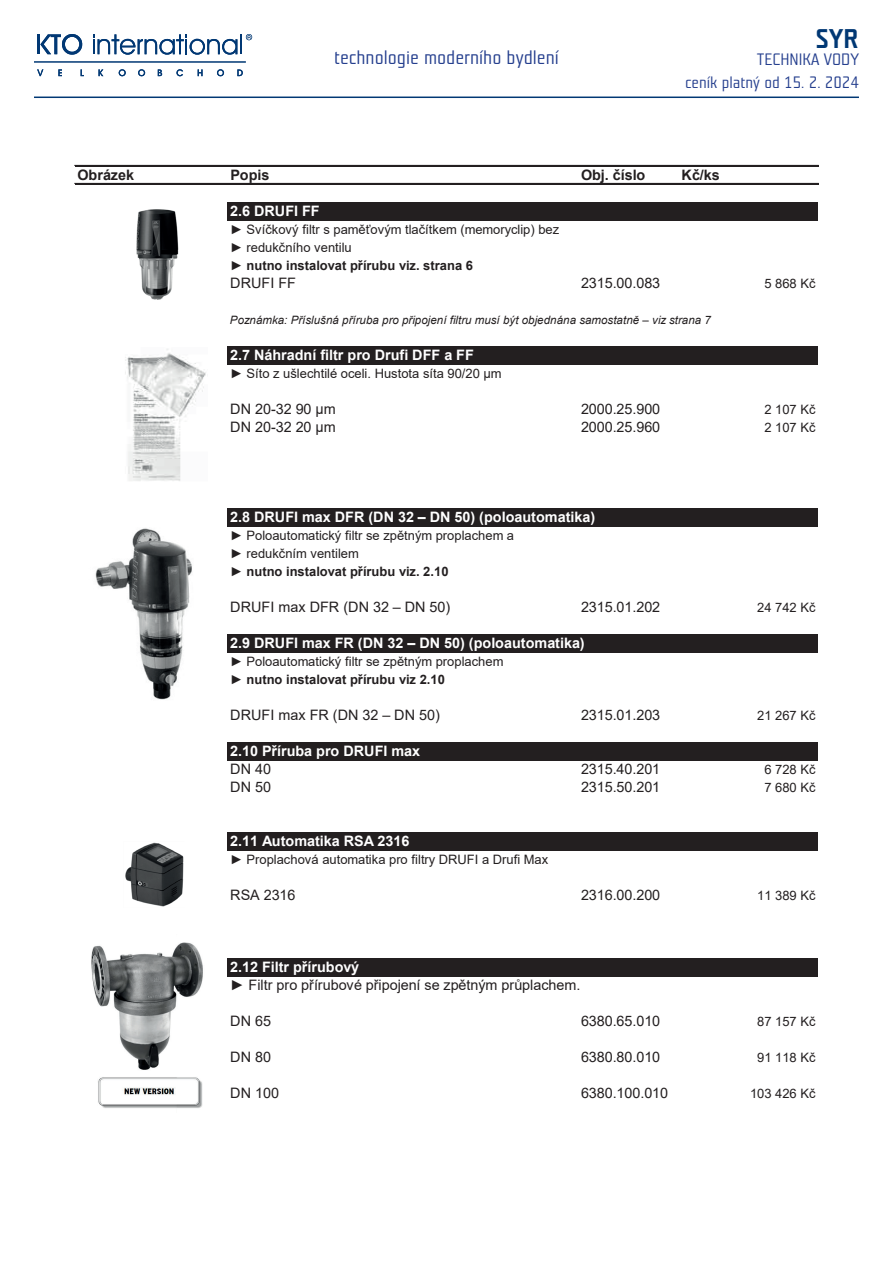
<style>
.page{position:relative;width:893px;height:1263px;background:#fff}
.page>*{position:absolute;margin:0;border:0;box-sizing:border-box;transform-origin:0 0}
.t1{font:700 27px "Teuton Mager";color:#013874}
.t2{font:19.5px "Teuton Mager";color:#253f8e}
.t3{font:16.5px "Teuton Mager";color:#253f8e}
.t4{font:14.4px "Arial";letter-spacing:-.005em;color:#231f20}
.t5{font:700 14.4px "Arial";color:#fff}
.t6{font:700 14.4px "Arial";letter-spacing:-.005em;color:#231f20}
.t7{font:12.9px/18px "Arial";color:#231f20}
.t8{font:700 12.9px "Arial";color:#231f20}
.t9{font:italic 11.55px "Arial";letter-spacing:.005em;color:#231f20}
</style>
<div class="page">
<div style="left:228px;top:202px;width:590px;height:18px;background:#231f20"></div>
<div style="left:228px;top:346px;width:590px;height:18px;background:#231f20"></div>
<div style="left:228px;top:508px;width:590px;height:18px;background:#231f20"></div>
<div style="left:228px;top:634px;width:590px;height:18px;background:#231f20"></div>
<div style="left:228px;top:742px;width:590px;height:18px;background:#231f20"></div>
<div style="left:228px;top:832px;width:590px;height:18px;background:#231f20"></div>
<div style="left:228px;top:958px;width:590px;height:18px;background:#231f20"></div>
<hr style="left:75px;top:165px;width:743px;height:2px;background:#231f20">
<hr style="left:75px;top:183px;width:743px;height:2px;background:#231f20">
<img style="left:136px;top:209px;width:43px;height:91px">
<img style="left:125px;top:349px;width:81px;height:132px">
<img style="left:125px;top:842px;width:59px;height:65px">
<img style="left:95px;top:528px;width:97px;height:172px">
<img style="left:91px;top:942px;width:112px;height:166px">
<svg style="left:37px;top:69px;width:6px;height:7px"></svg>
<svg style="left:58px;top:69px;width:4px;height:7px"></svg>
<svg style="left:98px;top:69px;width:5px;height:7px"></svg>
<svg style="left:119px;top:69px;width:7px;height:7px"></svg>
<svg style="left:138px;top:69px;width:7px;height:7px"></svg>
<svg style="left:158px;top:69px;width:4px;height:7px"></svg>
<svg style="left:176px;top:69px;width:7px;height:7px"></svg>
<svg style="left:198px;top:69px;width:5px;height:7px"></svg>
<svg style="left:217px;top:69px;width:7px;height:7px"></svg>
<svg style="left:237px;top:69px;width:6px;height:7px"></svg>
<hr style="left:34px;top:61px;width:212px;height:1px;background:#013874">
<hr style="left:240px;top:34px;width:2px;height:20px;background:#013874">
<svg style="left:93px;top:34px;width:144px;height:21px"></svg>
<hr style="left:37px;top:34px;width:3px;height:20px;background:#013874">
<svg style="left:40px;top:34px;width:42px;height:21px"></svg>
<svg style="left:246px;top:34px;width:6px;height:6px"></svg>
<hr style="left:34px;top:97px;width:825px;height:1px;background:#013874">
<h2 class="t2" style="left:334px;top:47px;width:226px">technologie moderního bydlení</h2>
<h1 class="t1" style="left:816px;top:25px;width:45px">SYR</h1>
<p class="t3" style="left:757px;top:52px;width:104px">TECHNIKA VODY</p>
<p class="t3" style="left:685px;top:74px;width:175px">ceník platný od 15. 2. 2024</p>
<p class="t6" style="left:77px;top:165px;width:58px">Obrázek</p>
<p class="t6" style="left:230px;top:165px;width:41px">Popis</p>
<p class="t6" style="left:581px;top:165px;width:66px">Obj. číslo</p>
<p class="t6" style="left:682px;top:165px;width:40px">Kč/ks</p>
<p class="t5" style="left:230px;top:201px;width:91px">2.6 DRUFI FF</p>
<p class="t7" style="left:230px;top:220px;width:331px">► Svíčkový filtr s paměťovým tlačítkem (memoryclip) bez ► redukčního ventilu</p>
<p class="t8" style="left:230px;top:256px;width:244px">► nutno instalovat přírubu viz. strana 6</p>
<p class="t4" style="left:230px;top:273px;width:67px">DRUFI FF</p>
<p class="t4" style="left:581px;top:273px;width:81px">2315.00.083</p>
<p class="t7" style="left:764px;top:274px;width:53px">5 868 Kč</p>
<p class="t9" style="left:230px;top:312px;width:483px">Poznámka: Příslušná příruba pro připojení filtru musí být objednána samostatně – viz strana 7</p>
<p class="t5" style="left:230px;top:345px;width:245px">2.7 Náhradní filtr pro Drufi DFF a FF</p>
<p class="t7" style="left:230px;top:364px;width:273px">► Síto z ušlechtilé oceli. Hustota síta 90/20 μm</p>
<p class="t4" style="left:230px;top:399px;width:107px">DN 20-32 90 μm</p>
<p class="t4" style="left:581px;top:399px;width:81px">2000.25.900</p>
<p class="t7" style="left:764px;top:400px;width:53px">2 107 Kč</p>
<p class="t4" style="left:230px;top:417px;width:107px">DN 20-32 20 μm</p>
<p class="t4" style="left:581px;top:417px;width:81px">2000.25.960</p>
<p class="t7" style="left:764px;top:418px;width:53px">2 107 Kč</p>
<p class="t5" style="left:230px;top:507px;width:366px">2.8 DRUFI max DFR (DN 32 – DN 50) (poloautomatika)</p>
<p class="t7" style="left:230px;top:526px;width:285px">► Poloautomatický filtr se zpětným proplachem a ► redukčním ventilem</p>
<p class="t8" style="left:230px;top:562px;width:220px">► nutno instalovat přírubu viz. 2.10</p>
<p class="t4" style="left:230px;top:597px;width:221px">DRUFI max DFR (DN 32 – DN 50)</p>
<p class="t4" style="left:581px;top:597px;width:81px">2315.01.202</p>
<p class="t7" style="left:757px;top:598px;width:60px">24 742 Kč</p>
<p class="t5" style="left:230px;top:633px;width:356px">2.9 DRUFI max FR (DN 32 – DN 50) (poloautomatika)</p>
<p class="t7" style="left:230px;top:652px;width:275px">► Poloautomatický filtr se zpětným proplachem</p>
<p class="t8" style="left:230px;top:670px;width:216px">► nutno instalovat přírubu viz 2.10</p>
<p class="t4" style="left:230px;top:705px;width:211px">DRUFI max FR (DN 32 – DN 50)</p>
<p class="t4" style="left:581px;top:705px;width:81px">2315.01.203</p>
<p class="t7" style="left:757px;top:706px;width:60px">21 267 Kč</p>
<p class="t5" style="left:230px;top:741px;width:191px">2.10 Příruba pro DRUFI max</p>
<p class="t4" style="left:230px;top:759px;width:42px">DN 40</p>
<p class="t4" style="left:581px;top:759px;width:81px">2315.40.201</p>
<p class="t7" style="left:764px;top:760px;width:53px">6 728 Kč</p>
<p class="t4" style="left:230px;top:777px;width:42px">DN 50</p>
<p class="t4" style="left:581px;top:777px;width:81px">2315.50.201</p>
<p class="t7" style="left:764px;top:778px;width:53px">7 680 Kč</p>
<p class="t5" style="left:230px;top:831px;width:181px">2.11 Automatika RSA 2316</p>
<p class="t7" style="left:230px;top:850px;width:320px">► Proplachová automatika pro filtry DRUFI a Drufi Max</p>
<p class="t4" style="left:230px;top:885px;width:67px">RSA 2316</p>
<p class="t4" style="left:581px;top:885px;width:81px">2316.00.200</p>
<p class="t7" style="left:757px;top:886px;width:60px">11 389 Kč</p>
<p class="t5" style="left:230px;top:957px;width:130px">2.12 Filtr přírubový</p>
<p class="t4" style="left:230px;top:975px;width:352px">► Filtr pro přírubové připojení se zpětným průplachem.</p>
<p class="t4" style="left:230px;top:1011px;width:42px">DN 65</p>
<p class="t4" style="left:581px;top:1011px;width:81px">6380.65.010</p>
<p class="t7" style="left:757px;top:1012px;width:60px">87 157 Kč</p>
<p class="t4" style="left:230px;top:1047px;width:42px">DN 80</p>
<p class="t4" style="left:581px;top:1047px;width:81px">6380.80.010</p>
<p class="t7" style="left:757px;top:1048px;width:60px">91 118 Kč</p>
<p class="t4" style="left:230px;top:1083px;width:50px">DN 100</p>
<p class="t4" style="left:581px;top:1083px;width:89px">6380.100.010</p>
<p class="t7" style="left:750px;top:1084px;width:67px">103 426 Kč</p>
</div>
